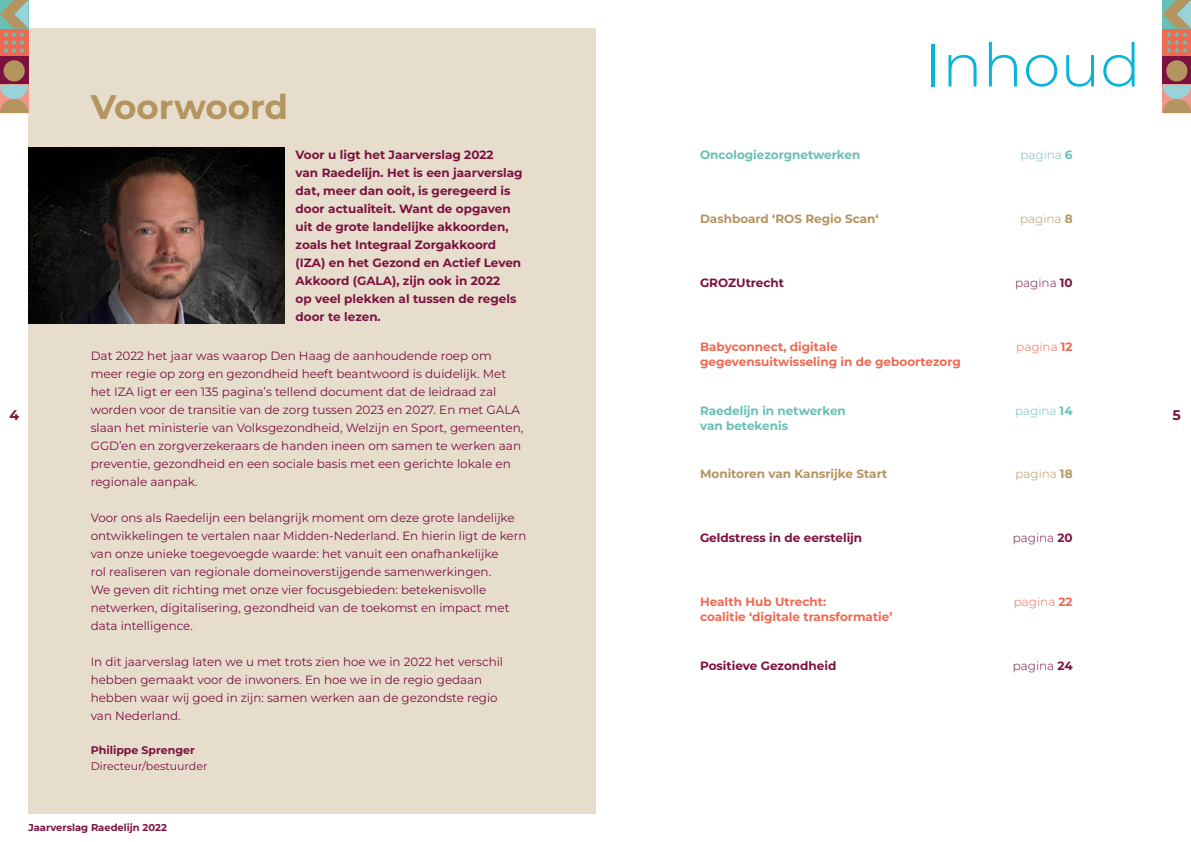
<style>
.page{position:relative;width:1191px;height:842px;background:#fff}
.page>*{position:absolute;margin:0;border:0;box-sizing:border-box;transform-origin:0 0}
.t1{font:300 60px "Montserrat";color:#09b4d8}
.t2{font:700 34.1px "Montserrat";color:#b4945f}
.t3{font:700 14px "Montserrat";color:#7c1140}
.t4{font:12px/18px "Montserrat";color:#7c1140}
.t5{font:700 12px/18px "Montserrat";color:#7c1140}
.t6{font:700 12px/15px "Montserrat";color:#ed6a53}
.t7{font:700 12px/15px "Montserrat";color:#68c0b4}
.t8{font:700 12px "Montserrat";color:#b4945f}
.t9{font:300 12px "Montserrat";color:#7c1140}
.t10{font:300 12px "Montserrat";color:#ed6a53}
.t11{font:300 12px "Montserrat";color:#68c0b4}
.t12{font:300 12px "Montserrat";color:#b4945f}
.t13{font:11px "Montserrat";color:#7c1140}
.t14{font:700 11px "Montserrat";color:#7c1140}
.t15{font:700 9.9px "Montserrat";color:#7c1140}
.t16{font:700 8px/13px "Montserrat";color:#7c1140}
.s1{font-weight:700}
</style>
<div class="page">
<div style="left:28px;top:28px;width:567px;height:786px;background:#e7ddcc"></div>
<img style="left:28px;top:147px;width:256px;height:176px">
<div style="left:0;top:28px;width:28px;height:29px;background:#ed6a53"></div>
<div style="left:1162px;top:28px;width:29px;height:29px;background:#ed6a53"></div>
<div style="left:0;top:57px;width:28px;height:28px;background:#7c1140"></div>
<div style="left:4px;top:60px;width:21px;height:21px;background:#b4945f;border-radius:50%"></div>
<div style="left:1162px;top:57px;width:29px;height:28px;background:#7c1140"></div>
<div style="left:1166px;top:60px;width:21px;height:21px;background:#b4945f;border-radius:50%"></div>
<svg style="left:0;top:85px;width:28px;height:28px"></svg>
<svg style="left:1162px;top:85px;width:29px;height:28px"></svg>
<svg style="left:0;top:0;width:28px;height:53px"></svg>
<svg style="left:1162px;top:0;width:29px;height:53px"></svg>
<h2 class="t2" style="left:91px;top:85px;width:199px">Voorwoord</h2>
<h1 class="t1" style="left:924px;top:24px;width:218px">Inhoud</h1>
<p class="t5" style="left:296px;top:145px;width:228px">Voor u ligt het Jaarverslag 2022<br>van Raedelijn. Het is een jaarverslag dat, meer dan ooit, is geregeerd is door actualiteit. Want de opgaven uit de grote landelijke akkoorden, zoals het Integraal Zorgakkoord (IZA) en het Gezond en Actief Leven<br>Akkoord (GALA), zijn ook in 2022<br>op veel plekken al tussen de regels door te lezen.</p>
<p class="t4" style="left:91px;top:346px;width:434px">Dat 2022 het jaar was waarop Den Haag de aanhoudende roep om meer regie op zorg en gezondheid heeft beantwoord is duidelijk. Met het IZA ligt er een 135 pagina’s tellend document dat de leidraad zal worden voor de transitie van de zorg tussen 2023 en 2027. En met GALA slaan het ministerie van Volksgezondheid, Welzijn en Sport, gemeenten, GGD’en en zorgverzekeraars de handen ineen om samen te werken aan preventie, gezondheid en een sociale basis met een gerichte lokale en regionale aanpak.</p>
<p class="t4" style="left:91px;top:508px;width:437px">Voor ons als Raedelijn een belangrijk moment om deze grote landelijke ontwikkelingen te vertalen naar Midden-Nederland. En hierin ligt de kern van onze unieke toegevoegde waarde: het vanuit een onafhankelijke<br>rol realiseren van regionale domeinoverstijgende samenwerkingen.<br>We geven dit richting met onze vier focusgebieden: betekenisvolle netwerken, digitalisering, gezondheid van de toekomst en impact met data intelligence.</p>
<p class="t4" style="left:91px;top:652px;width:414px">In dit jaarverslag laten we u met trots zien hoe we in 2022 het verschil hebben gemaakt voor de inwoners. En hoe we in de regio gedaan hebben waar wij goed in zijn: samen werken aan de gezondste regio van Nederland.</p>
<p class="t14" style="left:91px;top:743px;width:106px">Philippe Sprenger</p>
<p class="t13" style="left:91px;top:759px;width:118px">Directeur/bestuurder</p>
<p class="t7" style="left:700px;top:147px;width:162px">Oncologiezorgnetwerken</p>
<p class="t11" style="left:1020px;top:147px;width:54px">pagina <span class="s1">6</span></p>
<p class="t8" style="left:700px;top:211px;width:180px">Dashboard ‘ROS Regio Scan‘</p>
<p class="t12" style="left:1020px;top:210px;width:54px">pagina <span class="s1">8</span></p>
<p class="t5" style="left:700px;top:273px;width:86px">GROZUtrecht</p>
<p class="t9" style="left:1015px;top:274px;width:59px">pagina <span class="s1">10</span></p>
<p class="t6" style="left:700px;top:339px;width:262px">Babyconnect, digitale gegevensuitwisseling in de geboortezorg</p>
<p class="t7" style="left:700px;top:402px;width:147px">Raedelijn in netwerken van betekenis</p>
<p class="t8" style="left:700px;top:466px;width:189px">Monitoren van Kansrijke Start</p>
<p class="t10" style="left:1016px;top:338px;width:58px">pagina <span class="s1">12</span></p>
<p class="t11" style="left:1015px;top:402px;width:59px">pagina <span class="s1">14</span></p>
<p class="t3" style="left:9px;top:405px;width:11px">4</p>
<p class="t3" style="left:1172px;top:405px;width:10px">5</p>
<p class="t12" style="left:1015px;top:466px;width:59px">pagina <span class="s1">18</span></p>
<p class="t16" style="left:162px;top:512px;width:80px">T (06) 00 00 00 00 naam@raedelijn.nl</p>
<p class="t5" style="left:700px;top:529px;width:164px">Geldstress in de eerstelijn</p>
<p class="t9" style="left:1012px;top:530px;width:61px">pagina <span class="s1">20</span></p>
<p class="t6" style="left:700px;top:594px;width:194px">Health Hub Utrecht:<br>coalitie ‘digitale transformatie’</p>
<p class="t5" style="left:700px;top:656px;width:138px">Positieve Gezondheid</p>
<p class="t10" style="left:1013px;top:594px;width:60px">pagina <span class="s1">22</span></p>
<p class="t9" style="left:1012px;top:657px;width:61px">pagina <span class="s1">24</span></p>
<p class="t15" style="left:28px;top:820px;width:140px">Jaarverslag Raedelijn 2022</p>
</div>
